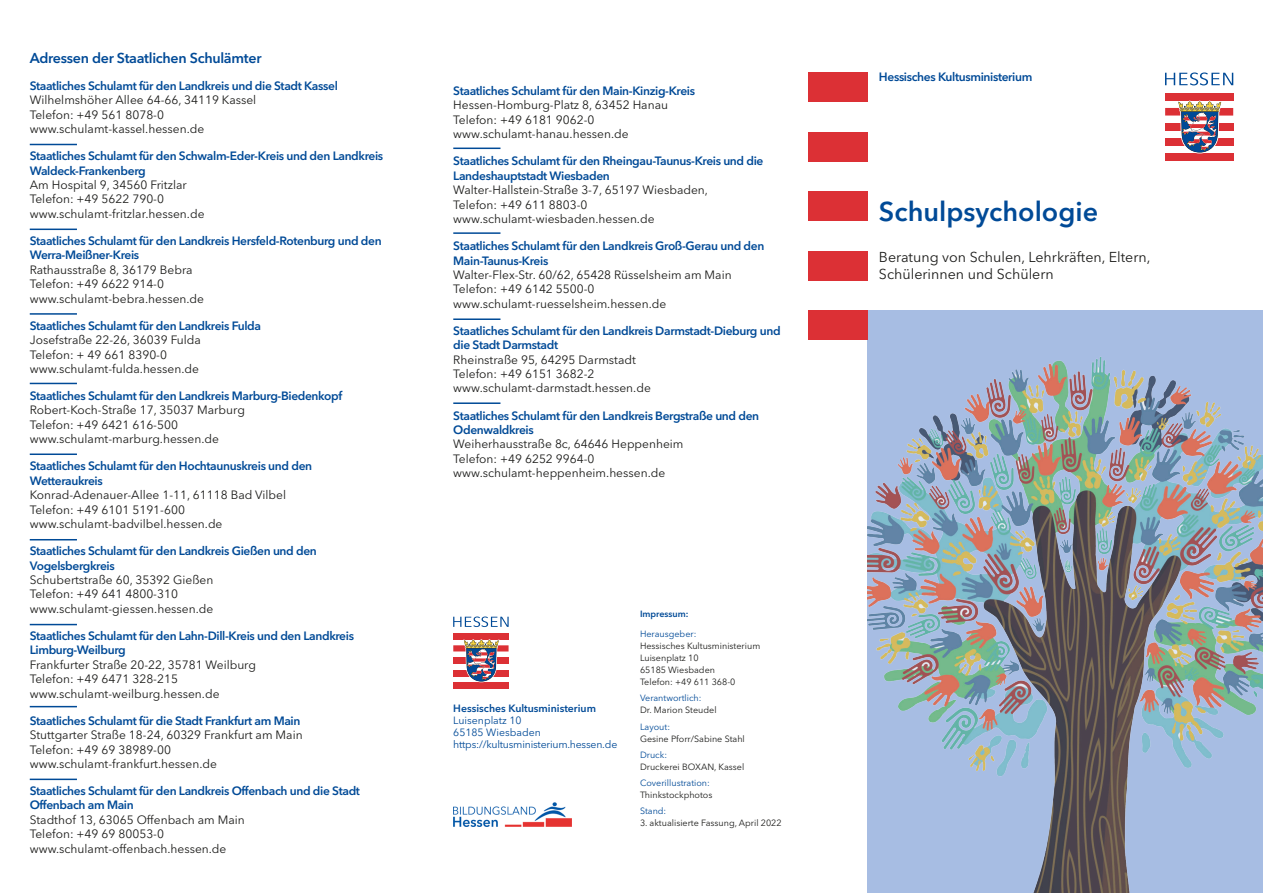
<style>
.page{position:relative;width:1263px;height:893px;background:#fff}
.page>*{position:absolute;margin:0;border:0;box-sizing:border-box;transform-origin:0 0}
.t1{font:600 27px "Avenir Next LT Pro";color:#004a97}
.t2{font:14.25px/17.1px "Avenir Next LT Pro";color:#1d1d1b}
.t3{font:600 14.25px "Avenir Next LT Pro";letter-spacing:-.02em;color:#004a97}
.t4{font:12px/14.4px "Avenir Next LT Pro";color:#1d1d1b}
.t5{font:600 12px/14.4px "Avenir Next LT Pro";letter-spacing:-.03em;color:#004a97}
.t6{font:10.5px/12px "Avenir Next LT Pro";letter-spacing:-.02em;color:#004a97}
.t7{font:600 10.5px "Avenir Next LT Pro";color:#004a97}
.t8{font:9px/12px "Avenir Next LT Pro";color:#1d1d1b}
.t9{font:9px "Avenir Next LT Pro";color:#004a97}
.t10{font:600 9px "Avenir Next LT Pro";color:#004a97}
</style>
<div class="page">
<div style="left:808px;top:72px;width:59px;height:30px;background:#dc3035"></div>
<div style="left:808px;top:132px;width:59px;height:30px;background:#dc3035"></div>
<div style="left:808px;top:191px;width:59px;height:30px;background:#dc3035"></div>
<div style="left:808px;top:251px;width:59px;height:30px;background:#dc3035"></div>
<div style="left:808px;top:310px;width:59px;height:30px;background:#dc3035"></div>
<div style="left:1165px;top:93px;width:68px;height:7px;background:#dc3035"></div>
<div style="left:1165px;top:108px;width:68px;height:8px;background:#dc3035"></div>
<div style="left:1165px;top:123px;width:68px;height:8px;background:#dc3035"></div>
<div style="left:1165px;top:138px;width:68px;height:8px;background:#dc3035"></div>
<div style="left:1165px;top:153px;width:68px;height:8px;background:#dc3035"></div>
<svg style="left:1177px;top:100px;width:45px;height:53px"></svg>
<svg style="left:1165px;top:72px;width:68px;height:13px"></svg>
<img style="left:454px;top:802px;width:117px;height:25px">
<img style="left:867px;top:311px;width:396px;height:582px">
<div style="left:453px;top:633px;width:56px;height:6px;background:#dc3035"></div>
<div style="left:453px;top:645px;width:56px;height:6px;background:#dc3035"></div>
<div style="left:453px;top:658px;width:56px;height:6px;background:#dc3035"></div>
<div style="left:453px;top:670px;width:56px;height:6px;background:#dc3035"></div>
<div style="left:453px;top:682px;width:56px;height:6px;background:#dc3035"></div>
<svg style="left:463px;top:639px;width:37px;height:43px"></svg>
<svg style="left:453px;top:616px;width:56px;height:11px"></svg>
<hr style="left:30px;top:144px;width:47px;height:1px;background:#004a97">
<hr style="left:453px;top:148px;width:47px;height:1px;background:#004a97">
<hr style="left:453px;top:232px;width:47px;height:2px;background:#004a97">
<hr style="left:453px;top:318px;width:47px;height:2px;background:#004a97">
<hr style="left:453px;top:402px;width:47px;height:2px;background:#004a97">
<hr style="left:30px;top:229px;width:47px;height:1px;background:#004a97">
<hr style="left:30px;top:313px;width:47px;height:2px;background:#004a97">
<hr style="left:30px;top:383px;width:47px;height:1px;background:#004a97">
<hr style="left:30px;top:453px;width:47px;height:2px;background:#004a97">
<hr style="left:30px;top:539px;width:47px;height:1px;background:#004a97">
<hr style="left:30px;top:624px;width:47px;height:1px;background:#004a97">
<hr style="left:30px;top:706px;width:47px;height:1px;background:#004a97">
<hr style="left:30px;top:779px;width:47px;height:1px;background:#004a97">
<p class="t3" style="left:30px;top:49px;width:233px">Adressen der Staatlichen Schulämter</p>
<p class="t5" style="left:30px;top:78px;width:310px">Staatliches Schulamt für den Landkreis und die Stadt Kassel</p>
<p class="t4" style="left:30px;top:93px;width:228px">Wilhelmshöher Allee 64-66, 34119 Kassel<br>Telefon: +49 561 8078-0 www.schulamt-kassel.hessen.de</p>
<p class="t5" style="left:30px;top:149px;width:355px">Staatliches Schulamt für den Schwalm-Eder-Kreis und den Landkreis<br>Waldeck-Frankenberg</p>
<p class="t4" style="left:30px;top:178px;width:176px">Am Hospital 9, 34560 Fritzlar<br>Telefon: +49 5622 790-0 www.schulamt-fritzlar.hessen.de</p>
<p class="t5" style="left:30px;top:233px;width:353px">Staatliches Schulamt für den Landkreis Hersfeld-Rotenburg und den<br>Werra-Meißner-Kreis</p>
<p class="t4" style="left:30px;top:262px;width:176px">Rathausstraße 8, 36179 Bebra<br>Telefon: +49 6622 914-0 www.schulamt-bebra.hessen.de</p>
<p class="t5" style="left:30px;top:318px;width:233px">Staatliches Schulamt für den Landkreis Fulda</p>
<p class="t4" style="left:30px;top:333px;width:173px">Josefstraße 22-26, 36039 Fulda<br>Telefon: + 49 661 8390-0 www.schulamt-fulda.hessen.de</p>
<p class="t5" style="left:30px;top:389px;width:314px">Staatliches Schulamt für den Landkreis Marburg-Biedenkopf</p>
<p class="t4" style="left:30px;top:403px;width:217px">Robert-Koch-Straße 17, 35037 Marburg<br>Telefon: +49 6421 616-500 www.schulamt-marburg.hessen.de</p>
<p class="t5" style="left:30px;top:459px;width:284px">Staatliches Schulamt für den Hochtaunuskreis und den<br>Wetteraukreis</p>
<p class="t4" style="left:30px;top:488px;width:258px">Konrad-Adenauer-Allee 1-11, 61118 Bad Vilbel<br>Telefon: +49 6101 5191-600 www.schulamt-badvilbel.hessen.de</p>
<p class="t5" style="left:30px;top:544px;width:289px">Staatliches Schulamt für den Landkreis Gießen und den<br>Vogelsbergkreis</p>
<p class="t4" style="left:30px;top:573px;width:185px">Schubertstraße 60, 35392 Gießen<br>Telefon: +49 641 4800-310 www.schulamt-giessen.hessen.de</p>
<p class="t5" style="left:30px;top:628px;width:326px">Staatliches Schulamt für den Lahn-Dill-Kreis und den Landkreis<br>Limburg-Weilburg</p>
<p class="t4" style="left:30px;top:657px;width:228px">Frankfurter Straße 20-22, 35781 Weilburg<br>Telefon: +49 6471 328-215 www.schulamt-weilburg.hessen.de</p>
<p class="t5" style="left:30px;top:713px;width:272px">Staatliches Schulamt für die Stadt Frankfurt am Main</p>
<p class="t4" style="left:30px;top:728px;width:274px">Stuttgarter Straße 18-24, 60329 Frankfurt am Main<br>Telefon: +49 69 38989-00 www.schulamt-frankfurt.hessen.de</p>
<p class="t5" style="left:30px;top:784px;width:332px">Staatliches Schulamt für den Landkreis Offenbach und die Stadt<br>Offenbach am Main</p>
<p class="t4" style="left:30px;top:812px;width:216px">Stadthof 13, 63065 Offenbach am Main<br>Telefon: +49 69 80053-0 www.schulamt-offenbach.hessen.de</p>
<p class="t5" style="left:453px;top:83px;width:243px">Staatliches Schulamt für den Main-Kinzig-Kreis</p>
<p class="t4" style="left:453px;top:98px;width:216px">Hessen-Homburg-Platz 8, 63452 Hanau<br>Telefon: +49 6181 9062-0 www.schulamt-hanau.hessen.de</p>
<p class="t5" style="left:453px;top:154px;width:312px">Staatliches Schulamt für den Rheingau-Taunus-Kreis und die<br>Landeshauptstadt Wiesbaden</p>
<p class="t4" style="left:453px;top:183px;width:256px">Walter-Hallstein-Straße 3-7, 65197 Wiesbaden,<br>Telefon: +49 611 8803-0 www.schulamt-wiesbaden.hessen.de</p>
<p class="t5" style="left:453px;top:239px;width:312px">Staatliches Schulamt für den Landkreis Groß-Gerau und den<br>Main-Taunus-Kreis</p>
<p class="t4" style="left:453px;top:267px;width:280px">Walter-Flex-Str. 60/62, 65428 Rüsselsheim am Main<br>Telefon: +49 6142 5500-0 www.schulamt-ruesselsheim.hessen.de</p>
<p class="t5" style="left:453px;top:323px;width:329px">Staatliches Schulamt für den Landkreis Darmstadt-Dieburg und die Stadt Darmstadt</p>
<p class="t4" style="left:453px;top:352px;width:199px">Rheinstraße 95, 64295 Darmstadt<br>Telefon: +49 6151 3682-2 www.schulamt-darmstadt.hessen.de</p>
<p class="t5" style="left:453px;top:408px;width:307px">Staatliches Schulamt für den Landkreis Bergstraße und den<br>Odenwaldkreis</p>
<p class="t4" style="left:453px;top:437px;width:232px">Weiherhausstraße 8c, 64646 Heppenheim<br>Telefon: +49 6252 9964-0 www.schulamt-heppenheim.hessen.de</p>
<p class="t7" style="left:453px;top:702px;width:144px">Hessisches Kultusministerium</p>
<p class="t6" style="left:453px;top:714px;width:166px">Luisenplatz 10<br>65185 Wiesbaden https://kultusministerium.hessen.de</p>
<p class="t10" style="left:640px;top:608px;width:50px">Impressum:</p>
<p class="t9" style="left:640px;top:628px;width:58px">Herausgeber:</p>
<p class="t8" style="left:640px;top:640px;width:122px">Hessisches Kultusministerium<br>Luisenplatz 10<br>65185 Wiesbaden<br>Telefon: +49 611 368-0</p>
<p class="t9" style="left:640px;top:693px;width:63px">Verantwortlich:</p>
<p class="t8" style="left:640px;top:704px;width:78px">Dr. Marion Steudel</p>
<p class="t9" style="left:640px;top:721px;width:32px">Layout:</p>
<p class="t8" style="left:640px;top:732px;width:106px">Gesine Pforr/Sabine Stahl</p>
<p class="t9" style="left:640px;top:749px;width:29px">Druck:</p>
<p class="t8" style="left:640px;top:761px;width:106px">Druckerei BOXAN, Kassel</p>
<p class="t9" style="left:640px;top:777px;width:71px">Coverillustration:</p>
<p class="t8" style="left:640px;top:789px;width:74px">Thinkstockphotos</p>
<p class="t9" style="left:640px;top:806px;width:28px">Stand:</p>
<p class="t8" style="left:640px;top:817px;width:143px">3. aktualisierte Fassung, April 2022</p>
<p class="t5" style="left:879px;top:70px;width:155px">Hessisches Kultusministerium</p>
<h1 class="t1" style="left:879px;top:195px;width:221px">Schulpsychologie</h1>
<p class="t2" style="left:879px;top:248px;width:273px">Beratung von Schulen, Lehrkräften, Eltern,<br>Schülerinnen und Schülern</p>
</div>
